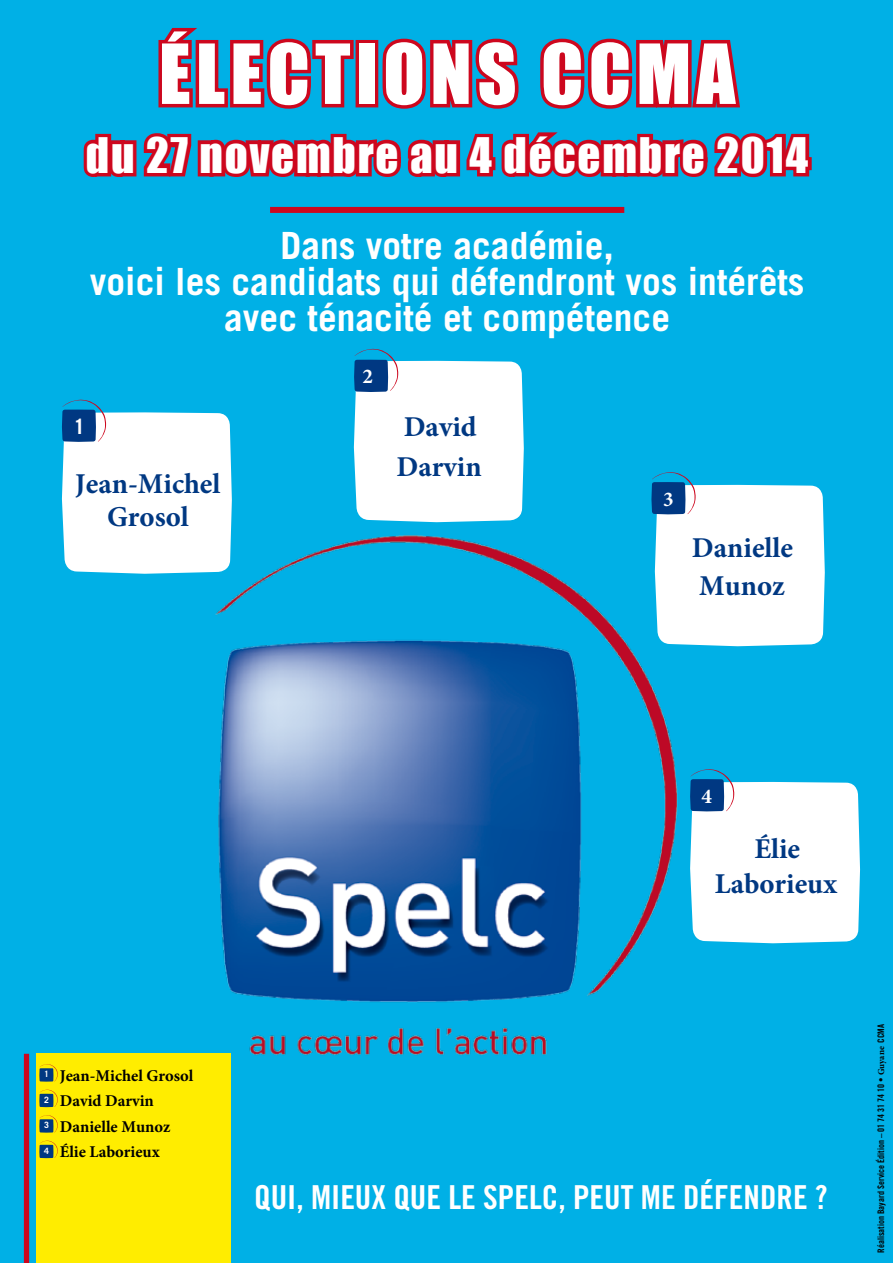
<style>
.page{position:relative;width:893px;height:1263px;background:#00b0e6}
.page>*{position:absolute;margin:0;border:0;box-sizing:border-box;transform-origin:0 0}
.t1{font:76.5px "Impact";letter-spacing:.07em;color:#fff}
.t2{font:45px "Impact";letter-spacing:.04em;color:#fff}
.t3{font:700 37.5px/36px "Trade Gothic";color:#fff;text-align:center}
.t4{font:33px "Trade Gothic Bold Cond Twenty";color:#fff}
.t5{font:700 28.8px/33.2px "Minion Pro";color:#003882;text-align:center}
.t6{font:700 21px "Minion Pro";color:#fff}
.t7{font:700 21px "Trade Gothic";color:#fff}
.t8{font:700 16.5px/25.3px "Minion Pro";color:#000}
.t9{font:9px "Trade Gothic Bold Cond Twenty";color:#000}
.s1{font-family:"Minion Pro";font-weight:700}
</style>
<div class="page">
<svg style="left:83px;top:27px;width:729px;height:186px"></svg>
<div style="left:270px;top:207px;width:354px;height:6px;background:#cd071e"></div>
<svg style="left:62px;top:399px;width:170px;height:175px"></svg>
<img style="left:216px;top:508px;width:462px;height:547px">
<div style="left:36px;top:1054px;width:195px;height:209px;background:#ffed00"></div>
<div style="left:24px;top:1054px;width:5px;height:209px;background:#cd071e"></div>
<svg style="left:39px;top:1064px;width:19px;height:18px"></svg>
<svg style="left:39px;top:1089px;width:19px;height:18px"></svg>
<svg style="left:39px;top:1115px;width:19px;height:18px"></svg>
<svg style="left:39px;top:1140px;width:19px;height:18px"></svg>
<svg style="left:354px;top:349px;width:170px;height:173px"></svg>
<svg style="left:651px;top:472px;width:174px;height:174px"></svg>
<svg style="left:690px;top:769px;width:170px;height:174px"></svg>
<h1 class="t1" style="left:159px;top:15px;width:578px">élections CCMa</h1>
<p class="t2" style="left:86px;top:120px;width:724px">du 27 novembre au 4 décembre 2014</p>
<p class="t3" style="left:90px;top:227px;width:716px">Dans votre académie,<br>voici les candidats qui défendront vos intérêts avec ténacité et compétence</p>
<p class="t7" style="left:73px;top:414px;width:13px">1</p>
<p class="t5" style="left:75px;top:466px;width:147px">Jean-Michel<br>Grosol</p>
<p class="t6" style="left:362px;top:361px;width:12px">2</p>
<p class="t5" style="left:397px;top:406px;width:87px;line-height:40.2px;text-align:left">David<br>Darvin</p>
<p class="t6" style="left:663px;top:484px;width:12px">3</p>
<p class="t5" style="left:692px;top:528px;width:103px;line-height:38.2px;text-align:left">Danielle<br>Munoz</p>
<p class="t8" style="left:44px;top:1062px;width:151px"><sup>1</sup> Jean-Michel Grosol<br><sup>2</sup> David Darvin<br><sup>3</sup> Danielle Munoz<br><sup>4</sup> Élie Laborieux</p>
<p class="t6" style="left:702px;top:781px;width:12px">4</p>
<p class="t5" style="left:715px;top:831px;width:124px;line-height:34.3px">Élie<br>Laborieux</p>
<p class="t4" style="left:254px;top:1177px;width:575px">QUI, MI EUX QUE LE SPELC, PEUT ME DÉFENDRE ?</p>
<p class="t9" style="left:875px;top:1253px;width:230px;rotate:-90deg">RÉALISATION BAYARD SERVICE ÉDITION – 01 74 31 74 10 • <span class="s1">Guyane</span> CCMA</p>
</div>
